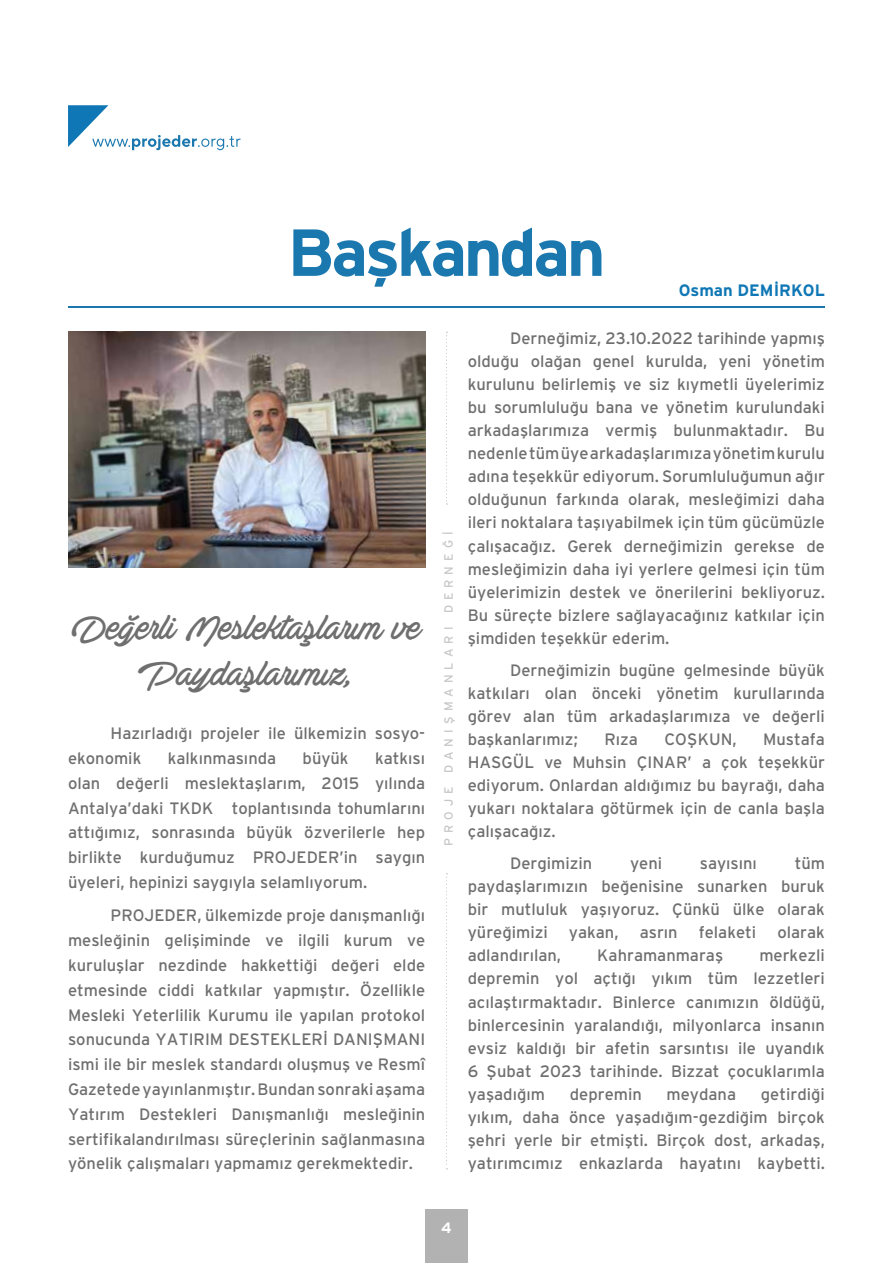
<style>
.page{position:relative;width:893px;height:1263px;background:#fff}
.page>*{position:absolute;margin:0;border:0;box-sizing:border-box;transform-origin:0 0}
.t1{font:700 66.3px "Interstate TR";letter-spacing:-.05em;color:#1a78af}
.t2{font:39px/46.2px "Actonia Hand PERSONALUSE";letter-spacing:-.02em;color:#706f6f;text-align:center}
.t3{font:16.5px/23.1px "Interstate TR";color:#706f6f;text-align:justify}
.t4{font:700 16.5px "Interstate TR";color:#0f77b5}
.t5{font:700 15px "Interstate TR";color:#fff}
.t6{font:12px "Interstate TR";letter-spacing:.42em;color:#c6c6c6}
</style>
<div class="page">
<div style="left:425px;top:1209px;width:43px;height:54px;background:#b3b2b2"></div>
<svg style="left:446px;top:873px;width:1px;height:296px"></svg>
<svg style="left:68px;top:105px;width:172px;height:45px"></svg>
<svg style="left:446px;top:332px;width:1px;height:173px"></svg>
<hr style="left:69px;top:306px;width:756px;height:2px;background:#1a78af">
<img style="left:69px;top:332px;width:356px;height:236px">
<h1 class="t1" style="left:287px;top:216px;width:320px">Başkandan</h1>
<p class="t4" style="left:679px;top:281px;width:148px">Osman DEMİRKOL</p>
<h2 class="t2" style="left:72px;top:607px;width:351px">Değerli Meslektaşlarım ve<br>Paydaşlarımız,</h2>
<p class="t3" style="left:68px;top:721px;width:359px;line-height:24.8px;text-indent:43px">Hazırladığı projeler ile ülkemizin sosyo&shy;ekonomik</p>
<p class="t3" style="left:168px;top:746px;width:110px">kalkınmasında</p>
<p class="t3" style="left:303px;top:746px;width:48px">büyük</p>
<p class="t3" style="left:68px;top:746px;width:359px;line-height:24.8px;text-indent:307px">katkısı olan değerli meslektaşlarım, 2015 yılında Antalya’daki TKDK toplantısında tohumlarını attığımız, sonrasında büyük özverilerle hep birlikte kurduğumuz PROJEDER’in saygın üyeleri, hepinizi saygıyla selamlıyorum.</p>
<p class="t3" style="left:68px;top:903px;width:359px;line-height:24.8px;text-indent:43px">PROJEDER, ülkemizde proje danışmanlığı mesleğinin gelişiminde ve ilgili kurum ve kuruluşlar nezdinde hakkettiği değeri elde etmesinde ciddi katkılar yapmıştır. Özellikle Mesleki Yeterlilik Kurumu ile yapılan protokol sonucunda YATIRIM DESTEKLERİ DANIŞMANI ismi ile bir meslek standardı oluşmuş ve Resmî Gazetede yayınlanmıştır. Bundan sonraki aşama Yatırım Destekleri Danışmanlığı mesleğinin sertifikalandırılması süreçlerinin sağlanmasına yönelik çalışmaları yapmamız gerekmektedir.</p>
<p class="t6" style="left:442px;top:846px;width:316px;rotate:-90deg">PROJE DANIŞMANLARI DERNEĞİ</p>
<p class="t3" style="left:468px;top:326px;width:359px;text-indent:43px">Derneğimiz, 23.10.2022 tarihinde yapmış olduğu olağan genel kurulda, yeni yönetim kurulunu belirlemiş ve siz kıymetli üyelerimiz bu sorumluluğu bana ve yönetim kurulundaki arkadaşlarımıza vermiş bulunmaktadır. Bu nedenle tüm üye arkadaşlarımıza yönetim kurulu adına teşekkür ediyorum. Sorumluluğumun ağır olduğunun farkında olarak, mesleğimizi daha ileri noktalara taşıyabilmek için tüm gücümüzle çalışacağız. Gerek derneğimizin gerekse de mesleğimizin daha iyi yerlere gelmesi için tüm üyelerimizin destek ve önerilerini bekliyoruz.<br>Bu süreçte bizlere sağlayacağınız katkılar için şimdiden teşekkür ederim.</p>
<p class="t3" style="left:468px;top:658px;width:359px;text-indent:43px">Derneğimizin bugüne gelmesinde büyük katkıları olan önceki yönetim kurullarında görev alan tüm arkadaşlarımıza ve değerli başkanlarımız;</p>
<p class="t3" style="left:468px;top:727px;width:359px;text-indent:295px">Mustafa HASGÜL ve Muhsin ÇINAR’ a çok teşekkür ediyorum. Onlardan aldığımız bu bayrağı, daha yukarı noktalara götürmek için de canla başla çalışacağız.</p>
<p class="t3" style="left:510px;top:851px;width:84px">Dergimizin</p>
<p class="t3" style="left:630px;top:851px;width:34px">yeni</p>
<p class="t3" style="left:700px;top:851px;width:59px">sayısını</p>
<p class="t3" style="left:604px;top:727px;width:35px">Rıza</p>
<p class="t3" style="left:664px;top:727px;width:74px">COŞKUN,</p>
<p class="t3" style="left:468px;top:851px;width:359px;text-indent:327px">tüm paydaşlarımızın beğenisine sunarken buruk bir mutluluk yaşıyoruz. Çünkü ülke olarak yüreğimizi</p>
<p class="t3" style="left:569px;top:921px;width:51px">yakan,</p>
<p class="t3" style="left:640px;top:921px;width:39px">asrın</p>
<p class="t3" style="left:699px;top:921px;width:59px">felaketi</p>
<p class="t3" style="left:777px;top:921px;width:49px">olarak</p>
<p class="t3" style="left:468px;top:944px;width:359px;text-indent:292px">merkezli depremin yol açtığı yıkım tüm lezzetleri acılaştırmaktadır. Binlerce canımızın öldüğü, binlercesinin yaralandığı, milyonlarca insanın evsiz kaldığı bir afetin sarsıntısı ile uyandık 6 Şubat 2023 tarihinde. Bizzat çocuklarımla yaşadığım</p>
<p class="t3" style="left:468px;top:944px;width:95px">adlandırılan,</p>
<p class="t3" style="left:597px;top:944px;width:127px">Kahramanmaraş</p>
<p class="t3" style="left:468px;top:1082px;width:359px;text-indent:293px">getirdiği yıkım, daha önce yaşadığım-gezdiğim birçok şehri yerle bir etmişti. Birçok dost, arkadaş, yatırımcımız enkazlarda hayatını kaybetti.</p>
<p class="t3" style="left:570px;top:1082px;width:73px">depremin</p>
<p class="t3" style="left:667px;top:1082px;width:71px">meydana</p>
<p class="t5" style="left:441px;top:1219px;width:12px">4</p>
</div>
